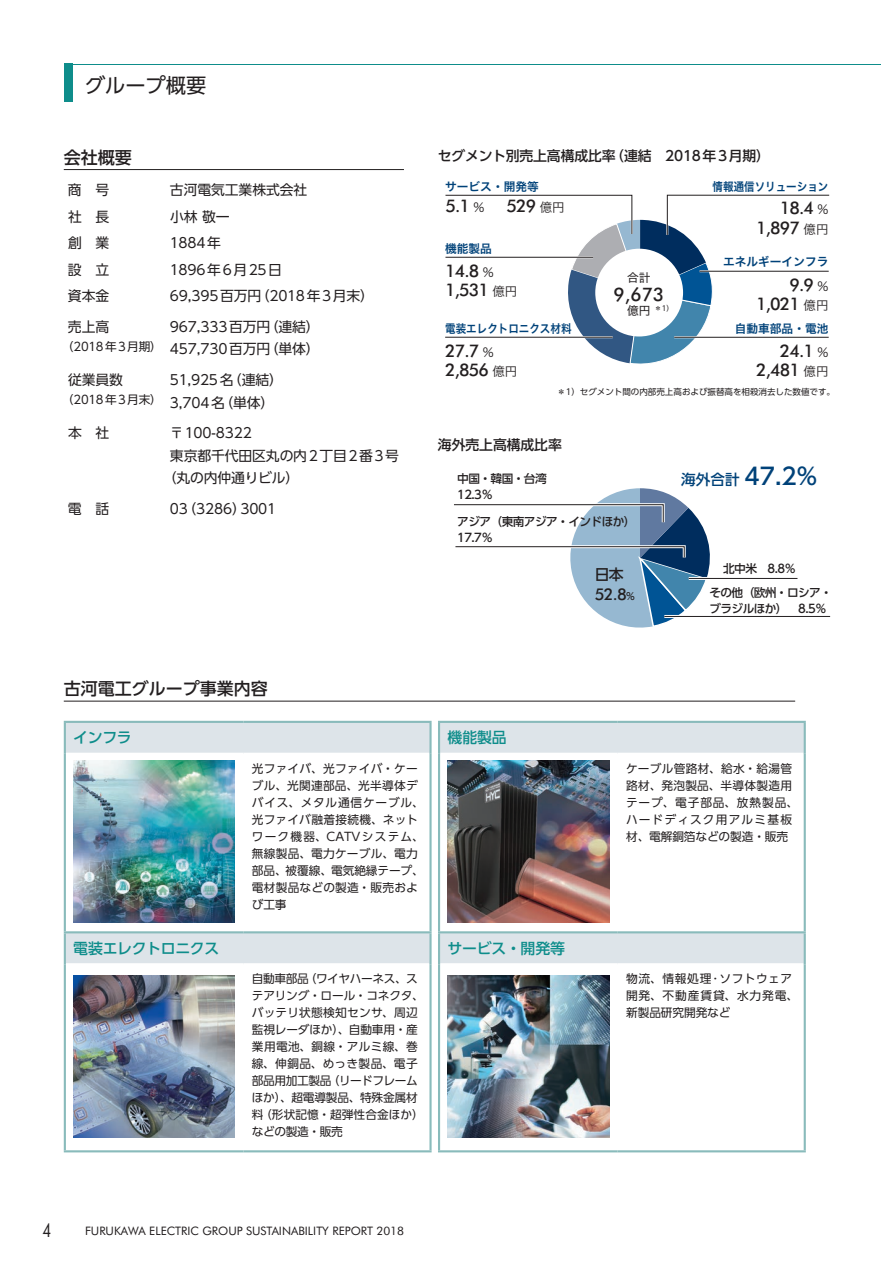
<style>
.page{position:relative;width:893px;height:1263px;background:#fff}
.page>*{position:absolute;margin:0;border:0;box-sizing:border-box;transform-origin:0 0}
.t1{font:500 23.1px "UD Shin Go Pro";color:#004279}
.t2{font:20.25px "UD Shin Go Pro";color:#231f20}
.t3{font:19.2px "Futura BT";color:#231f20;scale:.8 1}
.t4{font:500 18.6px "Futura BT";color:#231f20}
.t5{font:500 17.4px/19.4px "Futura BT";letter-spacing:-.05em;color:#231f20;text-align:right}
.t6{font:500 16.95px "UD Shin Go Pro";color:#231f20}
.t7{font:500 16.2px "Futura BT";color:#231f20}
.t8{font:500 14.85px "UD Shin Go Pro";letter-spacing:-.015em;color:#0e8d8b}
.t9{font:500 14.85px "UD Shin Go Pro";color:#231f20}
.t10{font:13.8px/22.4px "UD Shin Go Pro";letter-spacing:-.01em;color:#231f20;text-align:right}
.t11{font:500 13.8px "UD Shin Go Pro";letter-spacing:-.005em;color:#231f20}
.t12{font:13.8px "UD Shin Go Pro";letter-spacing:.105em;color:#231f20}
.t13{font:11.7px/17px "UD Shin Go Pro";letter-spacing:.02em;color:#231f20}
.t14{font:11.7px/17px "UD Shin Go Pro";letter-spacing:-.015em;color:#231f20}
.t15{font:500 11.7px/15.9px "UD Shin Go Pro";letter-spacing:-.05em;color:#231f20}
.t16{font:11.7px "Futura BT";color:#231f20}
.t17{font:11.7px/17px "UD Shin Go Pro";letter-spacing:.045em;color:#231f20}
.t18{font:11.7px "Hira Kaku Std W6";color:#004279}
.t19{font:11.7px "Hira Kaku Std W6";color:#004279;scale:.9 1}
.t20{font:11.7px "UD Shin Go Pro";letter-spacing:-.01em;color:#231f20}
.t21{font:11.7px "Hira Kaku Std W4";color:#231f20}
.t22{font:8.55px "UD Shin Go Pro";color:#231f20}
.t23{font:7.2px "UD Shin Go Pro";color:#231f20}
.s1{font-size:13.8px}
.s2{font-family:"Hira Kaku Std W3";font-weight:400;font-size:12.45px}
.s3{font-family:"Hira Kaku Std W4";font-size:11.7px}
.s4{font-family:"UD Shin Go Pro";font-size:9.9px}
.s5{font-size:14.7px}
</style>
<div class="page">
<div style="left:64px;top:64px;width:8px;height:38px;background:#0e8d8b"></div>
<hr style="left:64px;top:64px;width:816px;height:1px;background:#0e8d8b">
<hr style="left:64px;top:701px;width:731px;height:1px;background:#231f20">
<svg style="left:66px;top:723px;width:363px;height:240px"></svg>
<hr style="left:66px;top:753px;width:177px;height:2px;background:#fff">
<hr style="left:243px;top:753px;width:186px;height:2px;background:#fff">
<hr style="left:64px;top:721px;width:179px;height:2px;background:#89bbbb">
<hr style="left:64px;top:723px;width:2px;height:31px;background:#89bbbb">
<hr style="left:243px;top:721px;width:189px;height:2px;background:#89bbbb">
<hr style="left:429px;top:723px;width:3px;height:31px;background:#89bbbb">
<hr style="left:64px;top:754px;width:2px;height:177px;background:#89bbbb">
<hr style="left:429px;top:754px;width:3px;height:177px;background:#89bbbb">
<hr style="left:64px;top:931px;width:179px;height:2px;background:#89bbbb">
<hr style="left:64px;top:933px;width:2px;height:31px;background:#89bbbb">
<hr style="left:243px;top:931px;width:189px;height:2px;background:#89bbbb">
<hr style="left:429px;top:933px;width:3px;height:31px;background:#89bbbb">
<hr style="left:64px;top:964px;width:2px;height:186px;background:#89bbbb">
<hr style="left:429px;top:964px;width:3px;height:186px;background:#89bbbb">
<hr style="left:64px;top:1150px;width:179px;height:2px;background:#89bbbb">
<hr style="left:243px;top:1150px;width:189px;height:2px;background:#89bbbb">
<img style="left:73px;top:760px;width:162px;height:162px">
<img style="left:73px;top:975px;width:162px;height:162px">
<svg style="left:440px;top:723px;width:364px;height:240px"></svg>
<hr style="left:440px;top:753px;width:178px;height:2px;background:#fff">
<hr style="left:618px;top:753px;width:186px;height:2px;background:#fff">
<hr style="left:438px;top:931px;width:180px;height:2px;background:#89bbbb">
<hr style="left:618px;top:931px;width:188px;height:2px;background:#89bbbb">
<hr style="left:438px;top:721px;width:180px;height:2px;background:#89bbbb">
<hr style="left:438px;top:723px;width:2px;height:31px;background:#89bbbb">
<hr style="left:618px;top:721px;width:188px;height:2px;background:#89bbbb">
<hr style="left:804px;top:723px;width:2px;height:31px;background:#89bbbb">
<hr style="left:438px;top:754px;width:2px;height:177px;background:#89bbbb">
<hr style="left:804px;top:754px;width:2px;height:177px;background:#89bbbb">
<hr style="left:438px;top:933px;width:2px;height:31px;background:#89bbbb">
<hr style="left:804px;top:933px;width:2px;height:31px;background:#89bbbb">
<hr style="left:438px;top:964px;width:2px;height:186px;background:#89bbbb">
<hr style="left:804px;top:964px;width:2px;height:186px;background:#89bbbb">
<hr style="left:438px;top:1150px;width:180px;height:2px;background:#89bbbb">
<hr style="left:618px;top:1150px;width:188px;height:2px;background:#89bbbb">
<img style="left:448px;top:761px;width:161px;height:161px">
<img style="left:448px;top:975px;width:161px;height:162px">
<svg style="left:445px;top:194px;width:385px;height:170px"></svg>
<hr style="left:689px;top:578px;width:108px;height:1px;background:#231f20">
<hr style="left:664px;top:616px;width:166px;height:1px;background:#231f20">
<svg style="left:454px;top:488px;width:260px;height:140px"></svg>
<hr style="left:64px;top:169px;width:340px;height:1px;background:#231f20">
<h2 class="t2" style="left:85px;top:69px;width:123px">グループ概要</h2>
<h3 class="t6" style="left:64px;top:144px;width:70px">会社概要</h3>
<p class="t10" style="left:68px;top:178px;width:43px">商　号</p>
<p class="t10" style="left:170px;top:178px;width:139px">古河電気工業株式会社</p>
<p class="t10" style="left:68px;top:205px;width:43px">社　長</p>
<p class="t10" style="left:170px;top:205px;width:61px">小林敬一</p>
<p class="t10" style="left:68px;top:231px;width:43px">創　業</p>
<p class="t10" style="left:170px;top:231px;width:53px">1884年</p>
<p class="t10" style="left:68px;top:258px;width:43px">設　立</p>
<p class="t12" style="left:170px;top:258px;width:114px">1896年6月25日</p>
<p class="t10" style="left:68px;top:284px;width:43px">資本金</p>
<p class="t10" style="left:170px;top:284px;width:206px">69,395百万円（2018年3月末）</p>
<p class="t10" style="left:68px;top:315px;width:43px">売上高</p>
<p class="t10" style="left:62px;top:315px;width:259px">967,333百万円（連結）<br><sup>（2018年3月期）</sup> 457,730百万円（単体）</p>
<p class="t10" style="left:68px;top:368px;width:57px">従業員数</p>
<p class="t10" style="left:170px;top:368px;width:115px">51,925名（連結）</p>
<p class="t20" style="left:62px;top:390px;width:214px">（2018年3月末） <span class="s1">3,704名（単体）</span></p>
<p class="t10" style="left:68px;top:422px;width:43px">本　社</p>
<p class="t10" style="left:170px;top:422px;width:84px">〒100-8322</p>
<p class="t10" style="left:170px;top:444px;width:231px">東京都千代田区丸の内2丁目2番3号</p>
<p class="t10" style="left:163px;top:466px;width:138px">（丸の内仲通りビル）</p>
<p class="t10" style="left:68px;top:497px;width:43px">電　話</p>
<p class="t10" style="left:170px;top:497px;width:108px">03（3286）3001</p>
<p class="t11" style="left:438px;top:145px;width:334px">セグメント別売上高構成比率（連結　2018年3月期）</p>
<p class="t18" style="left:445px;top:178px;width:95px">サービス・開発等</p>
<h3 class="t5" style="left:445px;top:196px;width:41px">5.1 <span class="s2">%</span></h3>
<h3 class="t5" style="left:506px;top:196px;width:60px">529 <span class="s2">億円</span></h3>
<p class="t18" style="left:445px;top:239px;width:48px">機能製品</p>
<h3 class="t5" style="left:445px;top:261px;width:74px;text-align:left">14.8 <span class="s2">%<br></span>1,531 <span class="s2">億円</span></h3>
<p class="t19" style="left:445px;top:319px;width:142px">電装エレクトロニクス材料</p>
<h3 class="t5" style="left:445px;top:341px;width:50px">27.7 <span class="s2">%</span></h3>
<h3 class="t5" style="left:445px;top:360px;width:74px">2,856 <span class="s2">億円</span></h3>
<p class="t21" style="left:627px;top:268px;width:25px">合計</p>
<h3 class="t4" style="left:613px;top:283px;width:52px">9,673</h3>
<p class="t23" style="left:627px;top:303px;width:48px"><span class="s3">億円</span>＊1）</p>
<p class="t19" style="left:713px;top:177px;width:130px">情報通信ソリューション</p>
<h3 class="t5" style="left:756px;top:198px;width:74px">18.4 <span class="s2">%<br></span>1,897 <span class="s2">億円</span></h3>
<p class="t18" style="left:723px;top:253px;width:107px">エネルギーインフラ</p>
<h3 class="t5" style="left:756px;top:294px;width:74px">1,021 <span class="s2">億円</span></h3>
<h3 class="t5" style="left:789px;top:275px;width:41px">9.9 <span class="s2">%</span></h3>
<p class="t18" style="left:735px;top:319px;width:95px">自動車部品・電池</p>
<h3 class="t5" style="left:756px;top:360px;width:74px">2,481 <span class="s2">億円</span></h3>
<h3 class="t5" style="left:780px;top:341px;width:50px">24.1 <span class="s2">%</span></h3>
<p class="t22" style="left:557px;top:384px;width:279px">＊1）セグメント間の内部売上高および振替高を相殺消去した数値です。</p>
<p class="t11" style="left:438px;top:434px;width:125px">海外売上高構成比率</p>
<p class="t15" style="left:457px;top:470px;width:91px">中国・韓国・台湾<br>12.3％</p>
<p class="t15" style="left:457px;top:514px;width:180px">アジア（東南アジア・インドほか）<br>17.7％</p>
<p class="t9" style="left:595px;top:562px;width:30px">日本</p>
<h3 class="t7" style="left:595px;top:584px;width:41px">52.8<span class="s4">%</span></h3>
<h1 class="t1" style="left:681px;top:457px;width:138px"><span class="s5">海外合計</span> 47.2%</h1>
<p class="t15" style="left:709px;top:557px;width:124px;line-height:23.1px;text-indent:14px">北中米　8.8％<br>その他（欧州・ロシア・</p>
<p class="t15" style="left:709px;top:600px;width:119px">ブラジルほか）　8.5％</p>
<h3 class="t6" style="left:64px;top:675px;width:206px">古河電工グループ事業内容</h3>
<p class="t8" style="left:73px;top:726px;width:60px">インフラ</p>
<p class="t13" style="left:252px;top:759px;width:174px">光ファイバ、光ファイバ・ケーブル、光関連部品、光半導体デバイス、メタル通信ケーブル、光ファイバ融着接続機、ネットワーク機器、CATVシステム、無線製品、電力ケーブル、電力部品、被覆線、電気絶縁テープ、電材製品などの製造・販売および工事</p>
<p class="t8" style="left:73px;top:936px;width:148px">電装エレクトロニクス</p>
<p class="t14" style="left:252px;top:970px;width:174px">自動車部品（ワイヤハーネス、ステアリング・ロール・コネクタ、バッテリ状態検知センサ、周辺監視レーダほか）、自動車用・産業用電池、銅線・アルミ線、巻線、伸銅品、めっき製品、電子部品用加工製品（リードフレームほか）、超電導製品、特殊金属材料（形状記憶・超弾性合金ほか）などの製造・販売</p>
<p class="t8" style="left:447px;top:726px;width:61px">機能製品</p>
<p class="t8" style="left:447px;top:936px;width:119px">サービス・開発等</p>
<p class="t13" style="left:626px;top:759px;width:173px">ケーブル管路材、給水・給湯管路材、発泡製品、半導体製造用テープ、電子部品、放熱製品、ハードディスク用アルミ基板材、電解銅箔などの製造・販売</p>
<p class="t17" style="left:626px;top:970px;width:173px">物流、情報処理･ソフトウェア開発、不動産賃貸、水力発電、新製品研究開発など</p>
<h3 class="t3" style="left:43px;top:1218px;width:13px">4</h3>
<p class="t16" style="left:85px;top:1223px;width:321px">FURUKAWA ELECTRIC GROUP SUSTAINABILITY REPORT 2018</p>
</div>
